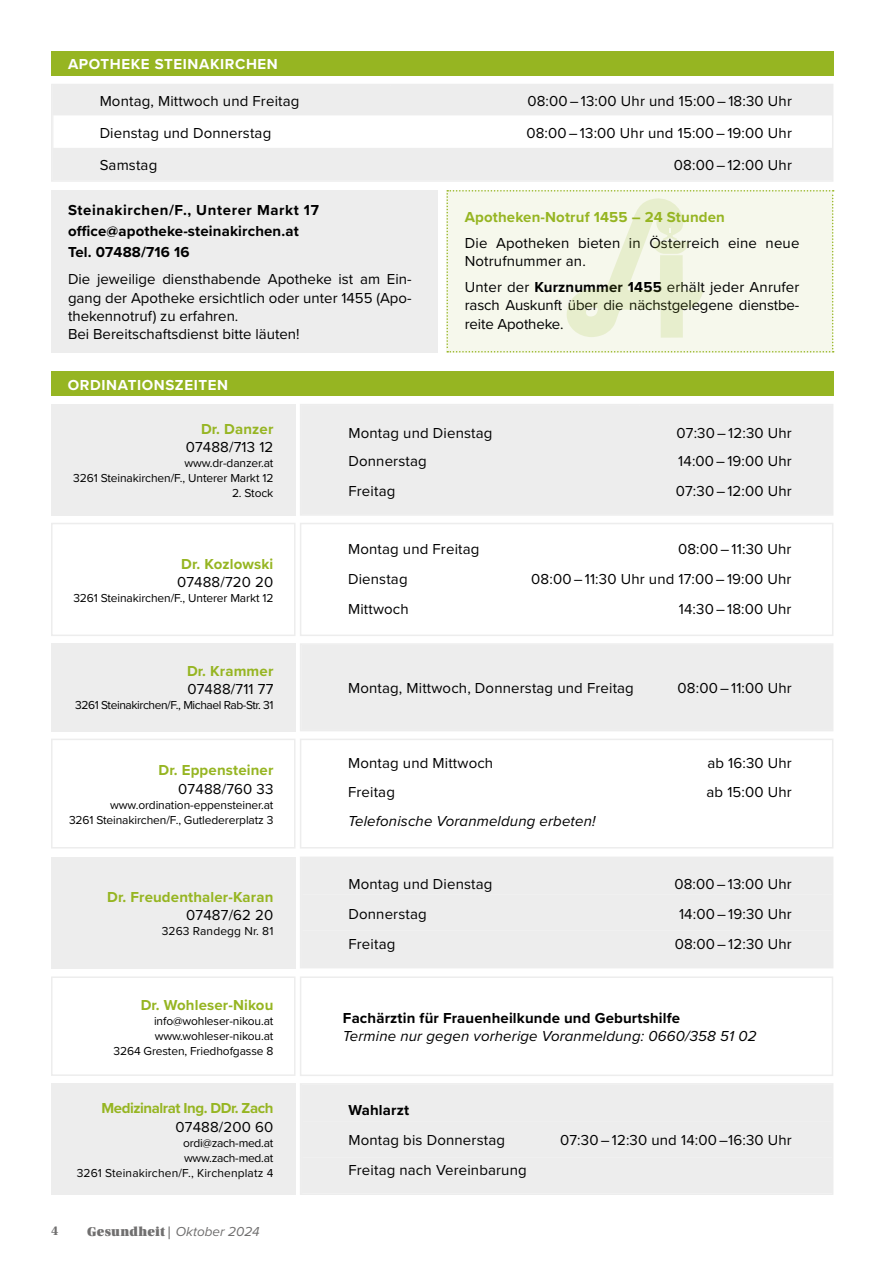
<style>
.page{position:relative;width:893px;height:1263px;background:#fff}
.page>*{position:absolute;margin:0;border:0;box-sizing:border-box;transform-origin:0 0}
.t1{font:15px/18.5px "Proxima Nova";letter-spacing:.01em;color:#000}
.t2{font:700 15px/21px "Proxima Nova";letter-spacing:.01em;color:#000}
.t3{font:700 15px "Proxima Nova";letter-spacing:.01em;color:#96b522}
.t4{font:italic 15px "Proxima Nova";letter-spacing:.01em;color:#000}
.t5{font:700 15px "Proxima Nova";letter-spacing:.04em;color:#fff}
.t6{font:700 15px "Proxima Nova";letter-spacing:-.03em;color:#96b522}
.t7{font:13.5px "Utopia Std Black Headline";letter-spacing:.02em;color:#706f6f}
.t8{font:700 13.5px "Utopia Std";color:#706f6f}
.t9{font:12px/15px "Proxima Nova";letter-spacing:-.01em;color:#000;text-align:right}
.t10{font:12px/15px "Proxima Nova";letter-spacing:.01em;color:#000;text-align:right}
.t11{font:12px "Proxima Nova";letter-spacing:-.035em;color:#000}
.s1{font-weight:700}
.s2{font-family:"Proxima Nova";font-style:italic}
</style>
<div class="page">
<div style="left:51px;top:190px;width:387px;height:162px;background:#ededed"></div>
<div style="left:51px;top:51px;width:782px;height:25px;background:#96b522"></div>
<svg style="left:446px;top:190px;width:388px;height:162px;background:#f3f6e6"></svg>
<div style="left:300px;top:976px;width:533px;height:100px;background:#fff;border:2px solid #ededed"></div>
<div style="left:51px;top:856px;width:245px;height:112px;background:#ededed"></div>
<div style="left:51px;top:404px;width:245px;height:112px;background:#ededed"></div>
<div style="left:51px;top:523px;width:245px;height:113px;background:#fff;border:2px solid #ededed"></div>
<div style="left:51px;top:643px;width:245px;height:88px;background:#ededed"></div>
<div style="left:51px;top:739px;width:245px;height:109px;background:#fff;border:2px solid #ededed"></div>
<div style="left:51px;top:976px;width:245px;height:100px;background:#fff;border:2px solid #ededed"></div>
<div style="left:51px;top:371px;width:782px;height:25px;background:#96b522"></div>
<div style="left:51px;top:1083px;width:245px;height:112px;background:#ededed"></div>
<div style="left:303px;top:407px;width:527px;height:106px;background:#ededed"></div>
<div style="left:303px;top:442px;width:527px;height:36px;background:#ededed"></div>
<div style="left:300px;top:404px;width:533px;height:112px;border:2px solid #ededed"></div>
<svg style="left:54px;top:87px;width:776px;height:92px;fill:#ededed"></svg>
<div style="left:51px;top:84px;width:782px;height:98px;border:2px solid #ededed"></div>
<div style="left:300px;top:523px;width:533px;height:113px;border:2px solid #ededed"></div>
<div style="left:303px;top:859px;width:527px;height:106px;background:#ededed"></div>
<div style="left:303px;top:895px;width:527px;height:36px;background:#ededed"></div>
<div style="left:300px;top:856px;width:533px;height:112px;border:2px solid #ededed"></div>
<div style="left:300px;top:739px;width:533px;height:109px;border:2px solid #ededed"></div>
<div style="left:303px;top:1086px;width:527px;height:106px;background:#ededed"></div>
<div style="left:303px;top:1121px;width:527px;height:36px;background:#ededed"></div>
<div style="left:300px;top:1083px;width:533px;height:112px;border:2px solid #ededed"></div>
<div style="left:303px;top:646px;width:527px;height:82px;background:#ededed"></div>
<div style="left:300px;top:643px;width:533px;height:88px;border:2px solid #ededed"></div>
<p class="t5" style="left:68px;top:53px;width:211px">APOTHEKE STEINAKIRCHEN</p>
<p class="t1" style="left:100px;top:92px;width:201px">Montag, Mittwoch und Freitag</p>
<p class="t1" style="left:527px;top:92px;width:266px">08:00 – 13:00 Uhr und 15:00 – 18:30 Uhr</p>
<p class="t1" style="left:100px;top:123px;width:173px">Dienstag und Donnerstag</p>
<p class="t1" style="left:526px;top:123px;width:267px">08:00 – 13:00 Uhr und 15:00 – 19:00 Uhr</p>
<p class="t1" style="left:100px;top:155px;width:59px">Samstag</p>
<p class="t1" style="left:674px;top:155px;width:120px">08:00 – 12:00 Uhr</p>
<p class="t2" style="left:68px;top:199px;width:252px">Steinakirchen/F., Unterer Markt 17 office@apotheke-steinakirchen.at<br>Tel. 07488/716 16</p>
<p class="t1" style="left:68px;top:269px;width:345px">Die jeweilige diensthabende Apotheke ist am Ein&shy;gang der Apotheke ersichtlich oder unter 1455 (Apo&shy;thekennotruf) zu erfahren.<br>Bei Bereitschaftsdienst bitte läuten!</p>
<p class="t5" style="left:68px;top:373px;width:162px">ORDINATIONSZEITEN</p>
<p class="t3" style="left:465px;top:205px;width:262px">Apotheken-Notruf 1455 – 24 Stunden</p>
<p class="t1" style="left:465px;top:233px;width:336px">Die Apotheken bieten in Österreich eine neue<br>Notrufnummer an.</p>
<p class="t1" style="left:465px;top:277px;width:336px;text-align:justify">Unter der <span class="s1">Kurznummer 1455</span> erhält jeder Anrufer rasch Auskunft über die nächstgelegene dienstbe&shy;reite Apotheke.</p>
<p class="t3" style="left:201px;top:418px;width:74px">Dr. Danzer</p>
<p class="t1" style="left:186px;top:437px;width:89px">07488/713 12</p>
<p class="t9" style="left:73px;top:455px;width:202px">www.dr-danzer.at<br>3261 Steinakirchen/F., Unterer Markt 12</p>
<p class="t9" style="left:232px;top:485px;width:43px">2. Stock</p>
<p class="t3" style="left:181px;top:552px;width:94px">Dr. Kozlowski</p>
<p class="t1" style="left:177px;top:572px;width:98px">07488/720 20</p>
<p class="t9" style="left:73px;top:590px;width:202px">3261 Steinakirchen/F., Unterer Markt 12</p>
<p class="t3" style="left:187px;top:660px;width:88px">Dr. Krammer</p>
<p class="t1" style="left:187px;top:679px;width:88px">07488/711 77</p>
<p class="t11" style="left:75px;top:696px;width:200px">3261 Steinakirchen/F., Michael Rab-Str. 31</p>
<p class="t3" style="left:159px;top:759px;width:116px">Dr. Eppensteiner</p>
<p class="t1" style="left:178px;top:779px;width:97px">07488/760 33</p>
<p class="t9" style="left:69px;top:797px;width:206px">www.ordination-eppensteiner.at<br>3261 Steinakirchen/F., Gutledererplatz 3</p>
<p class="t3" style="left:107px;top:885px;width:168px">Dr. Freudenthaler-Karan</p>
<p class="t1" style="left:186px;top:905px;width:89px">07487/62 20</p>
<p class="t10" style="left:162px;top:923px;width:113px">3263 Randegg Nr. 81</p>
<p class="t1" style="left:348px;top:423px;width:145px">Montag und Dienstag</p>
<p class="t1" style="left:676px;top:423px;width:117px">07:30 – 12:30 Uhr</p>
<p class="t1" style="left:348px;top:451px;width:80px">Donnerstag</p>
<p class="t1" style="left:678px;top:451px;width:115px">14:00 – 19:00 Uhr</p>
<p class="t1" style="left:348px;top:481px;width:48px">Freitag</p>
<p class="t1" style="left:676px;top:481px;width:118px">07:30 – 12:00 Uhr</p>
<p class="t1" style="left:348px;top:539px;width:133px">Montag und Freitag</p>
<p class="t1" style="left:678px;top:539px;width:115px">08:00 – 11:30 Uhr</p>
<p class="t1" style="left:348px;top:569px;width:61px">Dienstag</p>
<p class="t1" style="left:531px;top:569px;width:262px">08:00 – 11:30 Uhr und 17:00 – 19:00 Uhr</p>
<p class="t1" style="left:348px;top:599px;width:62px">Mittwoch</p>
<p class="t1" style="left:679px;top:599px;width:114px">14:30 – 18:00 Uhr</p>
<p class="t1" style="left:348px;top:678px;width:287px">Montag, Mittwoch, Donnerstag und Freitag</p>
<p class="t1" style="left:678px;top:678px;width:116px">08:00 – 11:00 Uhr</p>
<p class="t1" style="left:348px;top:753px;width:147px">Montag und Mittwoch</p>
<p class="t1" style="left:707px;top:753px;width:86px">ab 16:30 Uhr</p>
<p class="t1" style="left:348px;top:782px;width:48px">Freitag</p>
<p class="t1" style="left:706px;top:782px;width:87px">ab 15:00 Uhr</p>
<p class="t4" style="left:348px;top:810px;width:249px">Telefonische Voranmeldung erbeten!</p>
<p class="t1" style="left:348px;top:874px;width:145px">Montag und Dienstag</p>
<p class="t1" style="left:674px;top:874px;width:119px">08:00 – 13:00 Uhr</p>
<p class="t1" style="left:348px;top:904px;width:80px">Donnerstag</p>
<p class="t1" style="left:679px;top:904px;width:114px">14:00 – 19:30 Uhr</p>
<p class="t1" style="left:348px;top:934px;width:48px">Freitag</p>
<p class="t1" style="left:675px;top:934px;width:119px">08:00 – 12:30 Uhr</p>
<p class="t3" style="left:141px;top:993px;width:134px">Dr. Wohleser-Nikou</p>
<p class="t9" style="left:114px;top:1012px;width:161px">info@wohleser-nikou.at www.wohleser-nikou.at<br>3264 Gresten, Friedhofgasse 8</p>
<p class="t2" style="left:343px;top:1007px;width:339px">Fachärztin für Frauenheilkunde und Geburtshilfe</p>
<p class="t4" style="left:343px;top:1025px;width:415px">Termine nur gegen vorherige Voranmeldung: 0660/358 51 02</p>
<p class="t6" style="left:102px;top:1097px;width:173px">Medizinalrat Ing. DDr. Zach</p>
<p class="t1" style="left:176px;top:1117px;width:99px">07488/200 60</p>
<p class="t10" style="left:77px;top:1135px;width:198px">ordi@zach-med.at<br>www.zach-med.at<br>3261 Steinakirchen/F., Kirchenplatz 4</p>
<p class="t8" style="left:51px;top:1222px;width:9px">4</p>
<p class="t7" style="left:87px;top:1225px;width:174px">Gesundheit | <span class="s2">Oktober 2024</span></p>
<p class="t2" style="left:348px;top:1099px;width:62px">Wahlarzt</p>
<p class="t1" style="left:348px;top:1130px;width:158px">Montag bis Donnerstag</p>
<p class="t1" style="left:560px;top:1130px;width:233px">07:30 – 12:30 und 14:00 –16:30 Uhr</p>
<p class="t1" style="left:348px;top:1160px;width:180px">Freitag nach Vereinbarung</p>
</div>
